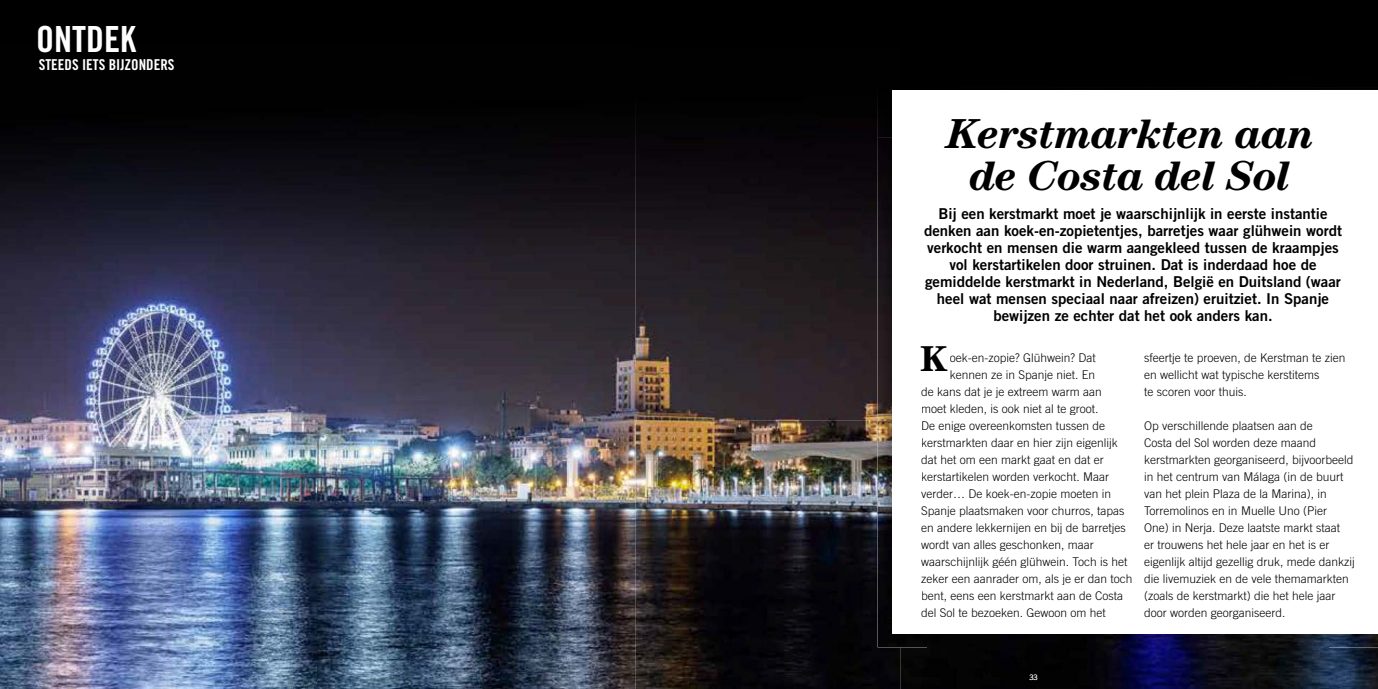
<style>
.page{position:relative;width:1378px;height:689px;background:#000}
.page>*{position:absolute;margin:0;border:0;box-sizing:border-box;transform-origin:0 0}
.t1{font:italic 700 42px/42px "Century LT";letter-spacing:-.02em;color:#000;text-align:center}
.t2{font:36px "Trade Gothic LT Std Bd Cn 20";color:#fff}
.t3{font:700 36px "Century LT";color:#000}
.t4{font:15px/17px "Trade Gothic LT Std Bd 2";color:#000;text-align:center}
.t5{font:15px "Trade Gothic LT Std Bd Cn 20";color:#fff}
.t6{font:300 12px/17px "Trade Gothic LT Std";color:#000}
.t7{font:300 7.5px "Trade Gothic LT Std";color:#fff}
</style>
<div class="page">
<img style="left:0;top:138px;width:317px;height:551px">
<img style="left:317px;top:116px;width:560px;height:573px">
<img style="left:636px;top:421px;width:264px;height:268px">
<img style="left:900px;top:647px;width:478px;height:42px">
<img style="left:877px;top:138px;width:23px;height:509px">
<img style="left:1328px;top:634px;width:50px;height:13px">
<img style="left:1002px;top:634px;width:326px;height:13px">
<div style="left:892px;top:90px;width:486px;height:544px;background:#fff"></div>
<h2 class="t2" style="left:36px;top:17px;width:101px">ONTDEK</h2>
<p class="t5" style="left:39px;top:56px;width:137px">STEEDS IETS BIJZONDERS</p>
<h1 class="t1" style="left:946px;top:112px;width:370px">Kerstmarkten aan de Costa del Sol</h1>
<p class="t4" style="left:924px;top:205px;width:419px">Bij een kerstmarkt moet je waarschijnlijk in eerste instantie denken aan koek-en-zopietentjes, barretjes waar glühwein wordt verkocht en mensen die warm aangekleed tussen de kraampjes vol kerstartikelen door struinen. Dat is inderdaad hoe de gemiddelde kerstmarkt in Nederland, België en Duitsland (waar heel wat mensen speciaal naar afreizen) eruitziet. In Spanje bewijzen ze echter dat het ook anders kan.</p>
<p class="t6" style="left:949px;top:349px;width:148px">oek-en-zopie? Glühwein? Dat</p>
<p class="t6" style="left:949px;top:366px;width:147px">kennen ze in Spanje niet. En</p>
<p class="t6" style="left:921px;top:383px;width:182px">de kans dat je je extreem warm aan</p>
<p class="t6" style="left:921px;top:400px;width:179px">moet kleden, is ook niet al te groot.</p>
<p class="t6" style="left:921px;top:417px;width:186px">De enige overeenkomsten tussen de</p>
<p class="t6" style="left:921px;top:434px;width:198px">kerstmarkten daar en hier zijn eigenlijk</p>
<p class="t6" style="left:921px;top:451px;width:184px">dat het om een markt gaat en dat er</p>
<p class="t6" style="left:921px;top:468px;width:190px">kerstartikelen worden verkocht. Maar</p>
<p class="t6" style="left:921px;top:485px;width:192px">verder… De koek-en-zopie moeten in</p>
<p class="t6" style="left:921px;top:502px;width:205px">Spanje plaatsmaken voor churros, tapas</p>
<p class="t6" style="left:921px;top:519px;width:206px">en andere lekkernijen en bij de barretjes</p>
<p class="t6" style="left:921px;top:536px;width:174px">wordt van alles geschonken, maar</p>
<p class="t6" style="left:921px;top:553px;width:208px">waarschijnlijk géén glühwein. Toch is het</p>
<p class="t6" style="left:921px;top:570px;width:213px">zeker een aanrader om, als je er dan toch</p>
<p class="t6" style="left:921px;top:587px;width:204px">bent, eens een kerstmarkt aan de Costa</p>
<p class="t6" style="left:921px;top:604px;width:186px">del Sol te bezoeken. Gewoon om het</p>
<h2 class="t3" style="left:920px;top:337px;width:29px">K</h2>
<p class="t6" style="left:1144px;top:349px;width:203px">sfeertje te proeven, de Kerstman te zien en wellicht wat typische kerstitems<br>te scoren voor thuis.</p>
<p class="t6" style="left:1144px;top:417px;width:212px">Op verschillende plaatsen aan de<br>Costa del Sol worden deze maand kerstmarkten georganiseerd, bijvoorbeeld in het centrum van Málaga (in de buurt van het plein Plaza de la Marina), in Torremolinos en in Muelle Uno (Pier<br>One) in Nerja. Deze laatste markt staat<br>er trouwens het hele jaar en het is er eigenlijk altijd gezellig druk, mede dankzij die livemuziek en de vele themamarkten (zoals de kerstmarkt) die het hele jaar door worden georganiseerd.</p>
<p class="t7" style="left:1029px;top:672px;width:10px">33</p>
</div>
